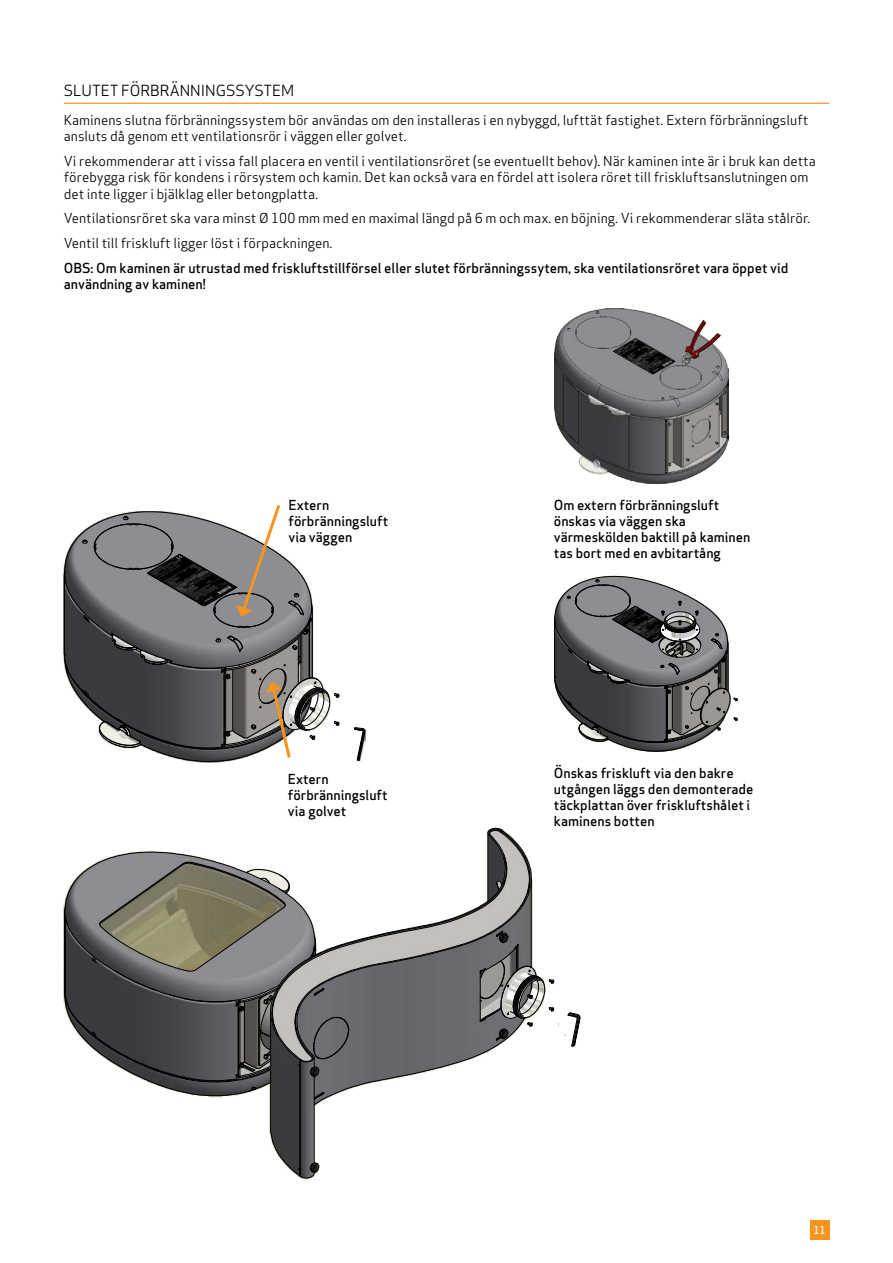
<style>
.page{position:relative;width:893px;height:1263px;background:#fff}
.page>*{position:absolute;margin:0;border:0;box-sizing:border-box;transform-origin:0 0}
.t1{font:15px "Apex Sans";color:#000}
.t2{font:13.5px/16.2px "Apex Sans";color:#000}
.t3{font:500 13.5px/16.2px "Apex Sans";color:#000}
.t4{font:500 10.5px "Apex Sans";color:#fff}
</style>
<div class="page">
<div style="left:810px;top:1220px;width:19px;height:20px;background:#f7941d"></div>
<svg style="left:64px;top:505px;width:301px;height:257px"></svg>
<svg style="left:554px;top:308px;width:175px;height:176px"></svg>
<svg style="left:554px;top:575px;width:184px;height:177px"></svg>
<svg style="left:64px;top:827px;width:517px;height:352px"></svg>
<hr style="left:64px;top:103px;width:765px;height:1px;background:#f7941d">
<p class="t1" style="left:64px;top:79px;width:232px">SLUTET FÖRBRÄNNINGSSYSTEM</p>
<p class="t2" style="left:64px;top:111px;width:746px">Kaminens slutna förbränningssystem bör användas om den installeras i en nybyggd, lufttät fastighet. Extern förbränningsluft ansluts då genom ett ventilationsrör i väggen eller golvet.</p>
<p class="t2" style="left:64px;top:152px;width:753px">Vi rekommenderar att i vissa fall placera en ventil i ventilationsröret (se eventuellt behov). När kaminen inte är i bruk kan detta förebygga risk för kondens i rörsystem och kamin. Det kan också vara en fördel att isolera röret till friskluftsanslutningen om det inte ligger i bjälklag eller betongplatta.</p>
<p class="t2" style="left:64px;top:205px;width:748px;line-height:24.8px">Ventilationsröret ska vara minst Ø 100 mm med en maximal längd på 6 m och max. en böjning. Vi rekommenderar släta stålrör.<br>Ventil till friskluft ligger löst i förpackningen.</p>
<p class="t3" style="left:64px;top:258px;width:726px">OBS: Om kaminen är utrustad med friskluftstillförsel eller slutet förbränningssytem, ska ventilationsröret vara öppet vid användning av kaminen!</p>
<p class="t3" style="left:289px;top:495px;width:101px">Extern förbränningsluft via väggen</p>
<p class="t3" style="left:288px;top:769px;width:101px">Extern förbränningsluft via golvet</p>
<p class="t3" style="left:554px;top:495px;width:198px">Om extern förbränningsluft önskas via väggen ska värmeskölden baktill på kaminen tas bort med en avbitartång</p>
<p class="t3" style="left:554px;top:763px;width:201px">Önskas friskluft via den bakre utgången läggs den demonterade täckplattan över friskluftshålet i kaminens botten</p>
<p class="t4" style="left:813px;top:1221px;width:14px">11</p>
</div>
